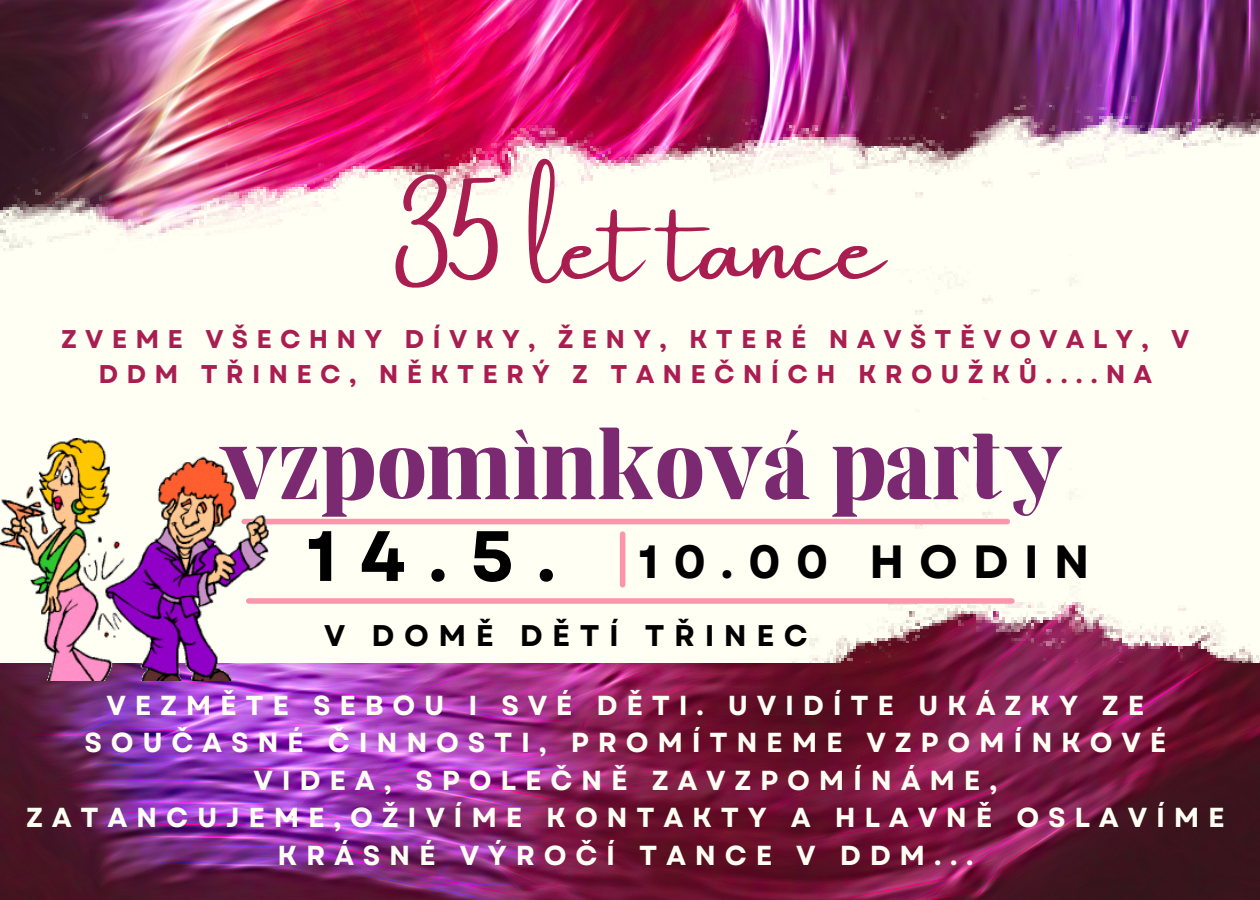
<style>
.page{position:relative;width:1260px;height:900px;background:#fff}
.page>*{position:absolute;margin:0;border:0;box-sizing:border-box;transform-origin:0 0}
.t1{font:98px "Amsterdam One";color:#aa1d51}
.t2{font:91.75px "Elika Gorica";color:#7b2970}
.t3{font:700 71px "Garet";color:#000}
.t4{font:700 46.5px "Garet";letter-spacing:.32em;color:#000}
.t5{font:700 29.75px "Garet";letter-spacing:.32em;color:#000}
.t6{font:700 27.5px/37.5px "Garet";letter-spacing:.32em;color:#fffff4;text-align:center}
.t7{font:700 25.75px/35.5px "Garet";letter-spacing:.32em;color:#aa1d51;text-align:center}
</style>
<div class="page">
<img style="left:0;top:0;width:1260px;height:900px">
<img style="left:0;top:85px;width:1260px;height:577px">
<div style="left:249px;top:598px;width:763px;height:6px;background:#fc96ad"></div>
<div style="left:244px;top:519px;width:763px;height:5px;background:#fc96ad"></div>
<div style="left:620px;top:534px;width:5px;height:51px;background:#fc96ad"></div>
<img style="left:0;top:439px;width:268px;height:241px">
<p class="t1" style="left:393px;top:193px;width:493px">35 let tance</p>
<p class="t7" style="left:61px;top:321px;width:1130px">ZVEME VŠECHNY DÍVKY, ŽENY, KTERÉ NAVŠTĚVOVALY, V<br>DDM TŘINEC, NĚKTERÝ Z TANEČNÍCH KROUŽKŮ....NA</p>
<p class="t2" style="left:219px;top:430px;width:847px">vzpomínková party</p>
<p class="t3" style="left:307px;top:505px;width:250px">14.5.</p>
<p class="t4" style="left:639px;top:529px;width:452px">10.00 HODIN</p>
<p class="t5" style="left:324px;top:614px;width:485px">V DOMĚ DĚTÍ TŘINEC</p>
<p class="t6" style="left:26px;top:687px;width:1200px">VEZMĚTE SEBOU I SVÉ DĚTI. UVIDÍTE UKÁZKY ZE SOUČASNÉ ČINNOSTI, PROMÍTNEME VZPOMÍNKOVÉ VIDEA, SPOLEČNĚ ZAVZPOMÍNÁME, ZATANCUJEME,OŽIVÍME KONTAKTY A HLAVNĚ OSLAVÍME KRÁSNÉ VÝROČÍ TANCE V DDM...</p>
</div>
